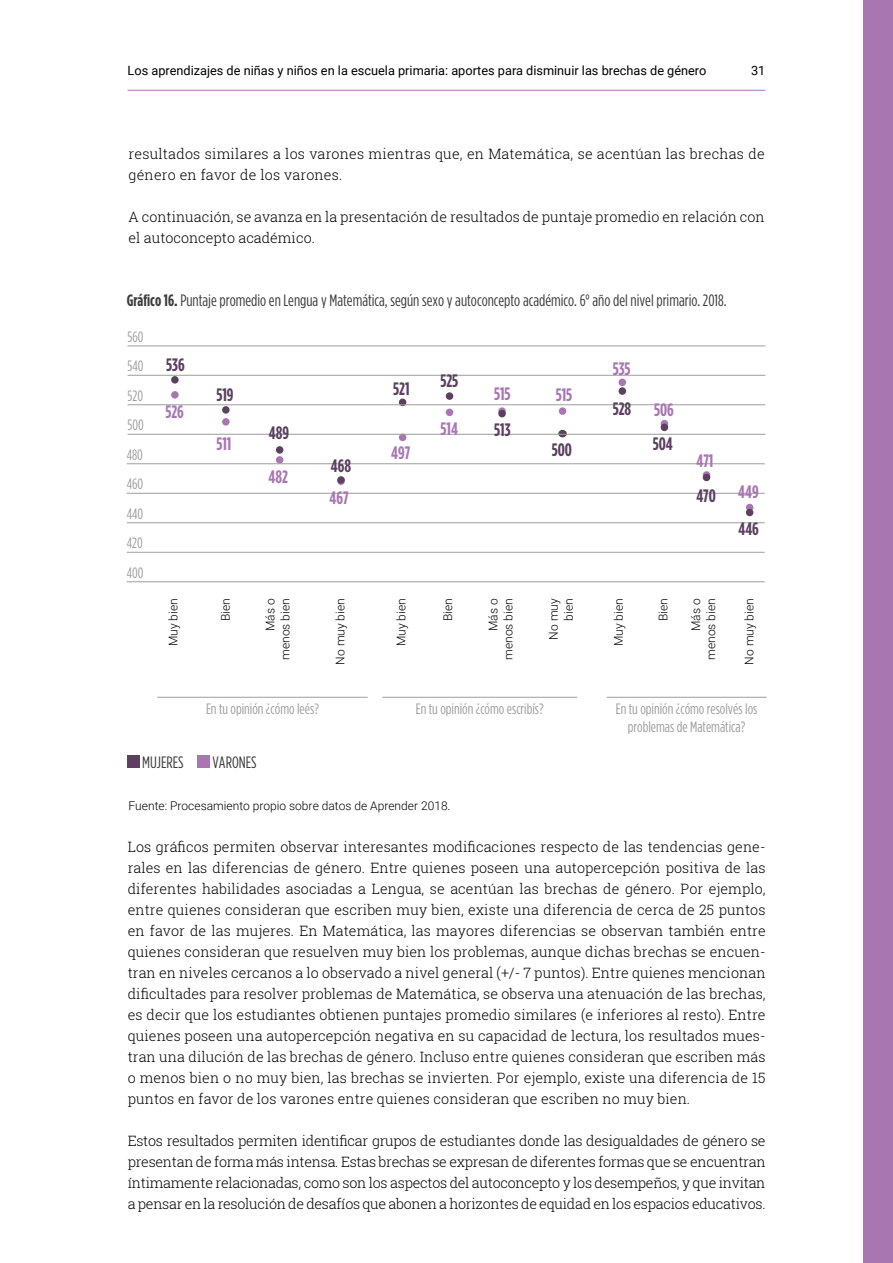
<style>
.page{position:relative;width:893px;height:1263px;background:#fff}
.page>*{position:absolute;margin:0;border:0;box-sizing:border-box;transform-origin:0 0}
.t1{font:700 condensed 18px "Gotham HTF";color:#5b405f}
.t2{font:700 condensed 18px "Gotham HTF";color:#a877b2}
.t3{font:condensed 16.5px "Gotham HTF";color:#3c3c3b}
.t4{font:condensed 15px/29.5px "Gotham HTF";color:#9d9d9c;text-align:justify}
.t5{font:300 14.25px/21px "Roboto Slab";color:#000;text-align:justify}
.t6{font:12.75px "Roboto";color:#000}
.t7{font:300 12px/15px "Roboto";color:#000;text-align:right}
.s1{font-weight:700}
</style>
<div class="page">
<div style="left:863px;top:0;width:30px;height:1263px;background:#a877b2"></div>
<hr style="left:128px;top:90px;width:637px;height:1px;background:#a877b2">
<hr style="left:157px;top:697px;width:211px;height:1px;background:#9d9d9c">
<hr style="left:382px;top:697px;width:195px;height:1px;background:#9d9d9c">
<hr style="left:607px;top:697px;width:160px;height:1px;background:#9d9d9c">
<div style="left:619px;top:379px;width:7px;height:7px;background:#a877b2;border-radius:50%"></div>
<svg style="left:661px;top:420px;width:7px;height:7px"></svg>
<svg style="left:703px;top:471px;width:7px;height:8px"></svg>
<svg style="left:746px;top:504px;width:7px;height:7px"></svg>
<div style="left:619px;top:387px;width:7px;height:8px;background:#5b405f;border-radius:50%"></div>
<div style="left:661px;top:424px;width:7px;height:7px;background:#5b405f;border-radius:50%"></div>
<div style="left:703px;top:474px;width:7px;height:7px;background:#5b405f;border-radius:50%"></div>
<div style="left:746px;top:509px;width:7px;height:7px;background:#5b405f;border-radius:50%"></div>
<div style="left:171px;top:391px;width:8px;height:8px;background:#a877b2;border-radius:50%"></div>
<div style="left:171px;top:376px;width:8px;height:8px;background:#5b405f;border-radius:50%"></div>
<div style="left:222px;top:418px;width:8px;height:8px;background:#a877b2;border-radius:50%"></div>
<div style="left:222px;top:406px;width:8px;height:8px;background:#5b405f;border-radius:50%"></div>
<div style="left:337px;top:477px;width:8px;height:8px;background:#b289bb;border-radius:50%"></div>
<div style="left:337px;top:476px;width:8px;height:8px;background:#5b405f;border-radius:50%"></div>
<div style="left:276px;top:456px;width:7px;height:8px;background:#a877b2;border-radius:50%"></div>
<div style="left:276px;top:446px;width:7px;height:8px;background:#5b405f;border-radius:50%"></div>
<div style="left:399px;top:434px;width:7px;height:7px;background:#a877b2;border-radius:50%"></div>
<div style="left:399px;top:399px;width:7px;height:7px;background:#5b405f;border-radius:50%"></div>
<div style="left:446px;top:409px;width:7px;height:7px;background:#a877b2;border-radius:50%"></div>
<div style="left:446px;top:392px;width:7px;height:8px;background:#5b405f;border-radius:50%"></div>
<svg style="left:498px;top:407px;width:8px;height:8px"></svg>
<div style="left:498px;top:410px;width:8px;height:7px;background:#5b405f;border-radius:50%"></div>
<div style="left:559px;top:407px;width:7px;height:8px;background:#a877b2;border-radius:50%"></div>
<svg style="left:558px;top:430px;width:9px;height:7px"></svg>
<div style="left:127px;top:755px;width:13px;height:13px;background:#5b405f"></div>
<div style="left:197px;top:755px;width:13px;height:13px;background:#a877b2"></div>
<hr style="left:128px;top:346px;width:637px;height:1px;background:#9d9d9c">
<hr style="left:128px;top:404px;width:637px;height:1px;background:#9d9d9c">
<hr style="left:128px;top:375px;width:637px;height:1px;background:#9d9d9c">
<hr style="left:127px;top:522px;width:638px;height:1px;background:#9d9d9c">
<hr style="left:127px;top:552px;width:638px;height:1px;background:#9d9d9c">
<hr style="left:127px;top:581px;width:638px;height:1px;background:#9d9d9c">
<hr style="left:128px;top:434px;width:637px;height:1px;background:#9d9d9c">
<hr style="left:127px;top:463px;width:638px;height:1px;background:#9d9d9c">
<hr style="left:127px;top:493px;width:638px;height:1px;background:#9d9d9c">
<p class="t6" style="left:128px;top:61px;width:580px">Los aprendizajes de niñas y niños en la escuela primaria: aportes para disminuir las brechas de género</p>
<p class="t6" style="left:751px;top:61px;width:16px">31</p>
<p class="t5" style="left:129px;top:143px;width:638px">resultados similares a los varones mientras que, en Matemática, se acentúan las brechas de género en favor de los varones.</p>
<p class="t5" style="left:129px;top:206px;width:638px">A continuación, se avanza en la presentación de resultados de puntaje promedio en relación con el autoconcepto académico.</p>
<p class="t3" style="left:127px;top:291px;width:601px"><span class="s1">Gráfico 16.</span> Puntaje promedio en Lengua y Matemática, según sexo y autoconcepto académico. 6° año del nivel primario. 2018.</p>
<p class="t4" style="left:128px;top:322px;width:18px">560</p>
<p class="t4" style="left:128px;top:351px;width:17px">540</p>
<p class="t4" style="left:128px;top:381px;width:17px">520</p>
<p class="t4" style="left:127px;top:410px;width:19px">500<br>480<br>460</p>
<p class="t4" style="left:127px;top:499px;width:18px">440<br>420<br>400</p>
<p class="t1" style="left:166px;top:354px;width:20px">536</p>
<p class="t2" style="left:166px;top:401px;width:20px">526</p>
<p class="t1" style="left:216px;top:385px;width:19px">519</p>
<p class="t2" style="left:216px;top:434px;width:17px">511</p>
<p class="t1" style="left:269px;top:423px;width:22px">489</p>
<p class="t2" style="left:269px;top:467px;width:21px">482</p>
<p class="t1" style="left:331px;top:455px;width:22px">468</p>
<p class="t2" style="left:330px;top:487px;width:21px">467</p>
<p class="t1" style="left:393px;top:378px;width:18px">521</p>
<p class="t2" style="left:391px;top:443px;width:21px">497</p>
<p class="t1" style="left:440px;top:371px;width:19px">525</p>
<p class="t2" style="left:494px;top:383px;width:18px">515</p>
<p class="t2" style="left:556px;top:385px;width:18px">515</p>
<p class="t2" style="left:441px;top:419px;width:19px">514</p>
<p class="t1" style="left:494px;top:420px;width:18px">513</p>
<p class="t1" style="left:552px;top:440px;width:22px">500</p>
<p class="t2" style="left:613px;top:358px;width:19px">535</p>
<p class="t1" style="left:613px;top:399px;width:20px">528</p>
<p class="t2" style="left:654px;top:400px;width:21px">506</p>
<p class="t1" style="left:653px;top:434px;width:22px">504</p>
<p class="t2" style="left:696px;top:450px;width:19px">471</p>
<p class="t1" style="left:696px;top:485px;width:21px">470</p>
<p class="t2" style="left:738px;top:481px;width:22px">449</p>
<p class="t1" style="left:738px;top:518px;width:22px">446</p>
<p class="t7" style="left:332px;top:665px;width:68px;rotate:-90deg">No muy bien</p>
<p class="t7" style="left:546px;top:639px;width:43px;rotate:-90deg">No muy bien</p>
<p class="t7" style="left:741px;top:665px;width:68px;rotate:-90deg">No muy bien</p>
<p class="t7" style="left:262px;top:660px;width:63px;rotate:-90deg">Más o menos bien</p>
<p class="t7" style="left:485px;top:660px;width:63px;rotate:-90deg">Más o menos bien</p>
<p class="t7" style="left:688px;top:660px;width:63px;rotate:-90deg">Más o menos bien</p>
<p class="t7" style="left:218px;top:621px;width:24px;rotate:-90deg">Bien</p>
<p class="t7" style="left:440px;top:621px;width:24px;rotate:-90deg">Bien</p>
<p class="t7" style="left:655px;top:621px;width:24px;rotate:-90deg">Bien</p>
<p class="t7" style="left:165px;top:646px;width:49px;rotate:-90deg">Muy bien</p>
<p class="t7" style="left:393px;top:646px;width:49px;rotate:-90deg">Muy bien</p>
<p class="t7" style="left:611px;top:646px;width:49px;rotate:-90deg">Muy bien</p>
<p class="t4" style="left:206px;top:694px;width:114px">En tu opinión ¿cómo leés?</p>
<p class="t4" style="left:416px;top:694px;width:129px">En tu opinión ¿cómo escribís?</p>
<p class="t4" style="left:616px;top:700px;width:143px;line-height:18px;text-align:center">En tu opinión ¿cómo resolvés los problemas de Matemática?</p>
<p class="t3" style="left:142px;top:753px;width:43px">MUJERES</p>
<p class="t3" style="left:213px;top:753px;width:46px">VARONES</p>
<p class="t7" style="left:129px;top:798px;width:323px">Fuente: Procesamiento propio sobre datos de Aprender 2018.</p>
<p class="t5" style="left:128px;top:836px;width:639px">Los gráficos permiten observar interesantes modificaciones respecto de las tendencias gene&shy;rales en las diferencias de género. Entre quienes poseen una autopercepción positiva de las diferentes habilidades asociadas a Lengua, se acentúan las brechas de género. Por ejemplo, entre quienes consideran que escriben muy bien, existe una diferencia de cerca de 25 puntos en favor de las mujeres. En Matemática, las mayores diferencias se observan también entre quienes consideran que resuelven muy bien los problemas, aunque dichas brechas se encuen&shy;tran en niveles cercanos a lo observado a nivel general (+/- 7 puntos). Entre quienes mencionan dificultades para resolver problemas de Matemática, se observa una atenuación de las brechas, es decir que los estudiantes obtienen puntajes promedio similares (e inferiores al resto). Entre quienes poseen una autopercepción negativa en su capacidad de lectura, los resultados mues&shy;tran una dilución de las brechas de género. Incluso entre quienes consideran que escriben más o menos bien o no muy bien, las brechas se invierten. Por ejemplo, existe una diferencia de 15 puntos en favor de los varones entre quienes consideran que escriben no muy bien.</p>
<p class="t5" style="left:128px;top:1130px;width:639px">Estos resultados permiten identificar grupos de estudiantes donde las desigualdades de género se presentan de forma más intensa. Estas brechas se expresan de diferentes formas que se encuentran íntimamente relacionadas, como son los aspectos del autoconcepto y los desempeños, y que invitan a pensar en la resolución de desafíos que abonen a horizontes de equidad en los espacios educativos.</p>
</div>
